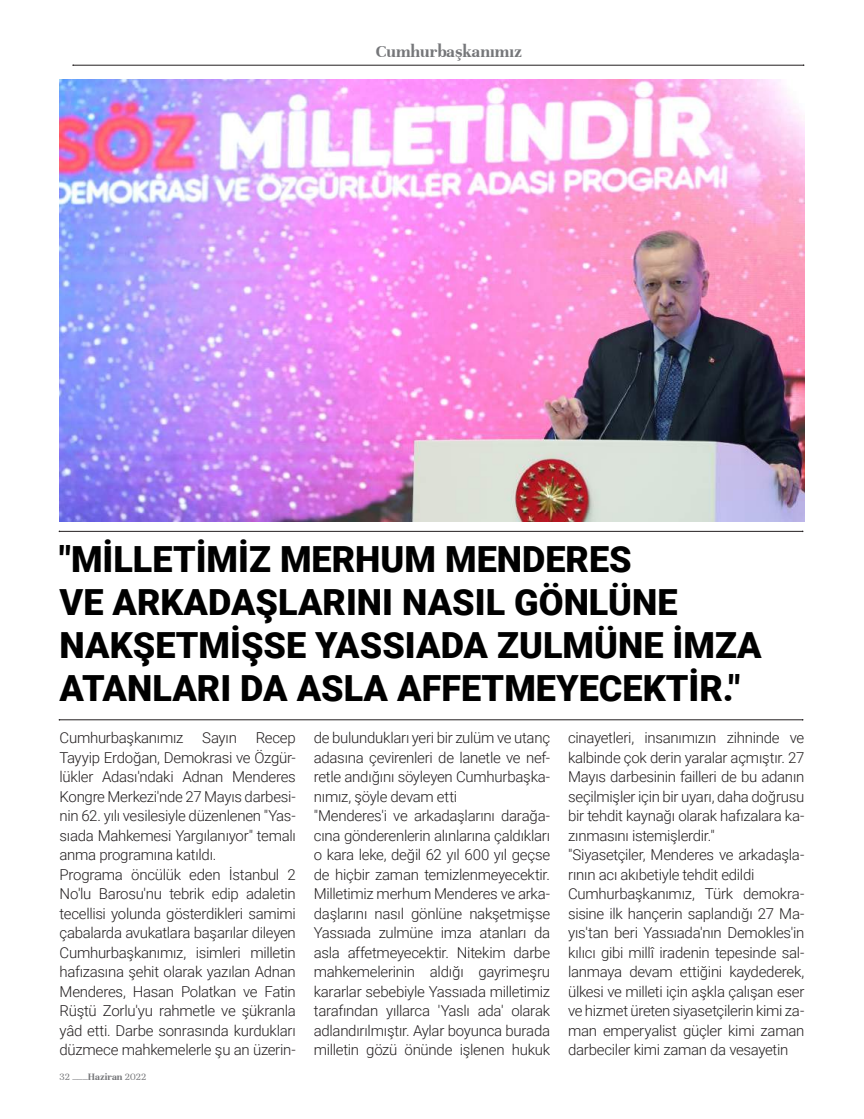
<style>
.page{position:relative;width:864px;height:1119px;background:#fff}
.page>*{position:absolute;margin:0;border:0;box-sizing:border-box;transform-origin:0 0}
.t1{font:900 36px/43.2px "Roboto";color:#000}
.t2{font:700 18px "Unna";color:#757679}
.t3{font:300 15px/19.5px "Roboto";letter-spacing:-.02em;color:#231f20}
.t4{font:10.5px "Unna";color:#757679}
.s1{font-weight:700}
</style>
<div class="page">
<hr style="left:73px;top:65px;width:730px;height:1px;background:#231f20">
<img style="left:60px;top:80px;width:744px;height:441px">
<hr style="left:59px;top:531px;width:743px;height:1px;background:#231f20">
<hr style="left:59px;top:719px;width:743px;height:1px;background:#231f20">
<p class="t2" style="left:375px;top:41px;width:148px">Cumhurbaşkanımız</p>
<h1 class="t1" style="left:60px;top:536px;width:703px">"MİLLETİMİZ MERHUM MENDERES<br>VE ARKADAŞLARINI NASIL GÖNLÜNE NAKŞETMİŞSE YASSIADA ZULMÜNE İMZA ATANLARI DA ASLA AFFETMEYECEKTİR."</h1>
<p class="t3" style="left:60px;top:727px;width:238px">Cumhurbaşkanımız Sayın Recep Tayyip Erdoğan, Demokrasi ve Özgür&shy;lükler Adası'ndaki Adnan Menderes Kongre Merkezi'nde 27 Mayıs darbesi&shy;nin 62. yılı vesilesiyle düzenlenen "Yas&shy;sıada Mahkemesi Yargılanıyor" temalı anma programına katıldı.<br>Programa öncülük eden İstanbul 2<br>No'lu Barosu'nu tebrik edip adaletin tecellisi yolunda gösterdikleri samimi çabalarda avukatlara başarılar dileyen Cumhurbaşkanımız, isimleri milletin hafızasına şehit olarak yazılan Adnan Menderes, Hasan Polatkan ve Fatin Rüştü Zorlu'yu rahmetle ve şükranla yâd etti. Darbe sonrasında kurdukları düzmece mahkemelerle şu an üzerin-</p>
<p class="t3" style="left:314px;top:727px;width:238px">de bulundukları yeri bir zulüm ve utanç adasına çevirenleri de lanetle ve nef&shy;retle andığını söyleyen Cumhurbaşka&shy;nımız, şöyle devam etti<br>"Menderes'i ve arkadaşlarını darağa&shy;cına gönderenlerin alınlarına çaldıkları o kara leke, değil 62 yıl 600 yıl geçse de hiçbir zaman temizlenmeyecektir.<br>Milletimiz merhum Menderes ve arka&shy;daşlarını nasıl gönlüne nakşetmişse Yassıada zulmüne imza atanları da asla affetmeyecektir. Nitekim darbe mahkemelerinin aldığı gayrimeşru kararlar sebebiyle Yassıada milletimiz tarafından yıllarca 'Yaslı ada' olarak adlandırılmıştır. Aylar boyunca burada milletin gözü önünde işlenen hukuk</p>
<p class="t3" style="left:568px;top:727px;width:238px">cinayetleri, insanımızın zihninde ve kalbinde çok derin yaralar açmıştır. 27<br>Mayıs darbesinin failleri de bu adanın seçilmişler için bir uyarı, daha doğrusu bir tehdit kaynağı olarak hafızalara ka&shy;zınmasını istemişlerdir."<br>"Siyasetçiler, Menderes ve arkadaşla&shy;rının acı akıbetiyle tehdit edildi Cumhurbaşkanımız, Türk demokra&shy;sisine ilk hançerin saplandığı 27 Ma&shy;yıs'tan beri Yassıada'nın Demokles'in kılıcı gibi millî iradenin tepesinde sal&shy;lanmaya devam ettiğini kaydederek, ülkesi ve milleti için aşkla çalışan eser ve hizmet üreten siyasetçilerin kimi za&shy;man emperyalist güçler kimi zaman darbeciler kimi zaman da vesayetin</p>
<p class="t4" style="left:60px;top:1070px;width:88px">32 ___<span class="s1">Haziran</span> 2022</p>
</div>
